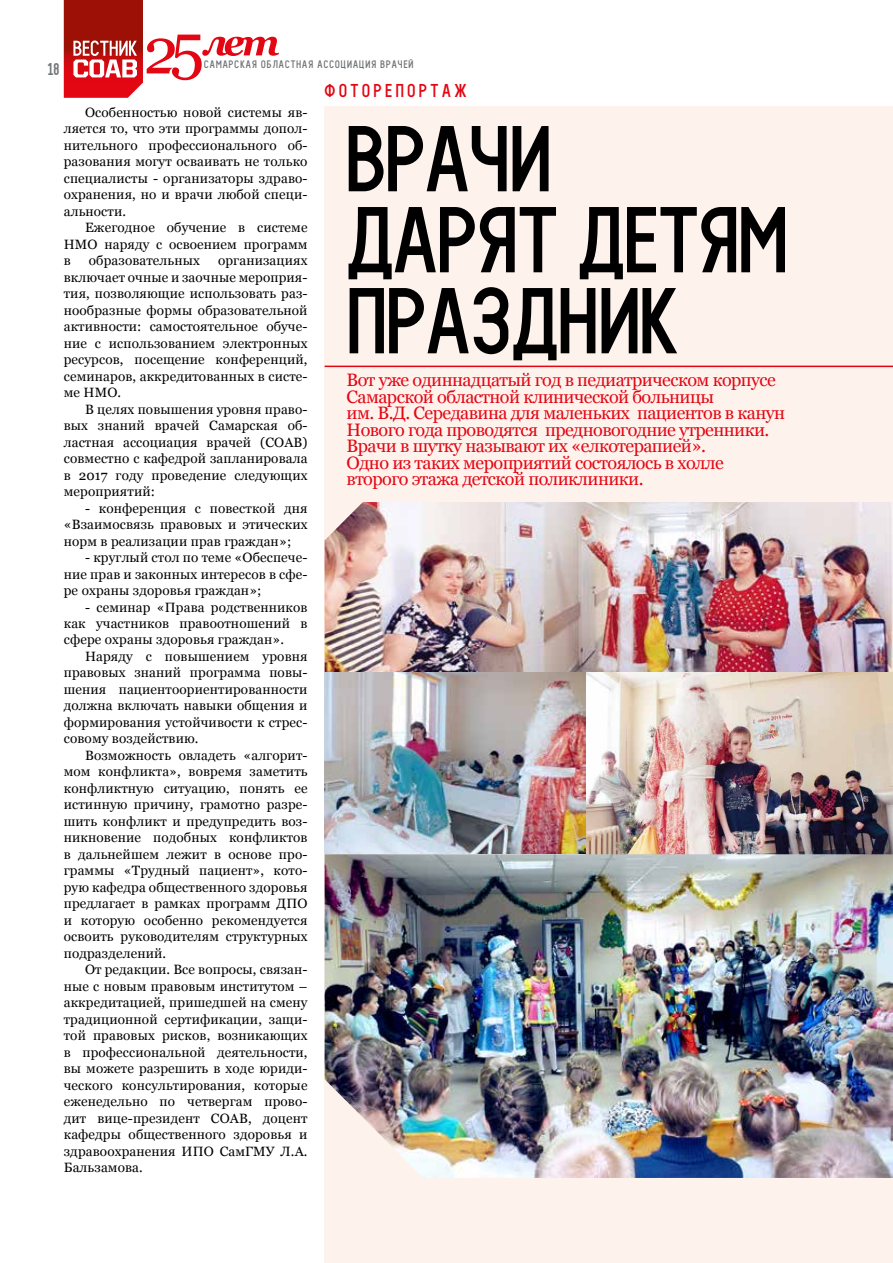
<style>
.page{position:relative;width:893px;height:1263px;background:#fff}
.page>*{position:absolute;margin:0;border:0;box-sizing:border-box;transform-origin:0 0}
.t1{font:90px/81px "Probel C";color:#000}
.t2{font:18px/16.5px "Georgia";letter-spacing:-.03em;color:#e30613}
.t3{font:18px "Probel C";letter-spacing:.2em;color:#e30613}
.t4{font:16.5px "Probel C";color:#707578}
.t5{font:13.5px/16.5px "Georgia";letter-spacing:.01em;color:#000;text-align:justify}
.t6{font:10.5px "Probel C";letter-spacing:.1em;color:#707578}
</style>
<div class="page">
<div style="left:325px;top:106px;width:568px;height:1157px;background:#fef2ed"></div>
<img style="left:325px;top:502px;width:568px;height:676px">
<hr style="left:325px;top:366px;width:568px;height:1px;background:#e30613">
<svg style="left:64px;top:0;width:215px;height:98px"></svg>
<p class="t4" style="left:48px;top:60px;width:13px">18</p>
<p class="t6" style="left:204px;top:58px;width:211px">САМАРСКАЯ ОБЛАСТНАЯ АССОЦИАЦИЯ ВРАЧЕЙ</p>
<p class="t5" style="left:64px;top:104px;width:245px;text-indent:21px">Особенностью новой системы яв&shy;ляется то, что эти программы допол&shy;нительного профессионального об&shy;разования могут осваивать не только специалисты - организаторы здраво&shy;охранения, но и врачи любой специ&shy;альности.</p>
<p class="t5" style="left:64px;top:219px;width:245px;text-indent:21px">Ежегодное обучение в системе НМО наряду с освоением программ в</p>
<p class="t5" style="left:89px;top:252px;width:113px">образовательных</p>
<p class="t5" style="left:64px;top:252px;width:245px;text-indent:154px">организациях включает очные и заочные мероприя&shy;тия, позволяющие использовать раз&shy;нообразные формы образовательной активности: самостоятельное обуче&shy;ние с использованием электронных ресурсов, посещение конференций, семинаров, аккредитованных в систе&shy;ме НМО.</p>
<p class="t5" style="left:64px;top:401px;width:245px;text-indent:21px">В целях повышения уровня право&shy;вых знаний врачей Самарская об&shy;ластная ассоциация врачей (СОАВ) совместно с кафедрой запланировала в 2017 году проведение следующих мероприятий:</p>
<p class="t5" style="left:64px;top:500px;width:245px;text-indent:21px">- конференция с повесткой дня «Взаимосвязь правовых и этических норм в реализации прав граждан»;</p>
<p class="t5" style="left:64px;top:549px;width:245px;text-indent:21px">- круглый стол по теме «Обеспече&shy;ние прав и законных интересов в сфе&shy;ре охраны здоровья граждан»;</p>
<p class="t5" style="left:64px;top:599px;width:245px;text-indent:21px">- семинар «Права родственников как участников правоотношений в сфере охраны здоровья граждан».</p>
<p class="t5" style="left:64px;top:648px;width:245px;text-indent:21px">Наряду с повышением уровня правовых знаний программа повы&shy;шения пациентоориентированности должна включать навыки общения и формирования устойчивости к стрес&shy;совому воздействию.</p>
<p class="t5" style="left:64px;top:747px;width:245px;text-indent:21px">Возможность овладеть «алгорит&shy;мом конфликта», вовремя заметить конфликтную ситуацию, понять ее истинную причину, грамотно разре&shy;шить конфликт и предупредить воз&shy;никновение подобных конфликтов в дальнейшем лежит в основе про&shy;граммы «Трудный пациент», кото&shy;рую кафедра общественного здоровья предлагает в рамках программ ДПО и которую особенно рекомендуется освоить руководителям структурных подразделений.</p>
<p class="t5" style="left:64px;top:962px;width:245px;text-indent:21px">От редакции. Все вопросы, связан&shy;ные с новым правовым институтом – аккредитацией, пришедшей на смену традиционной сертификации, защи&shy;той правовых рисков, возникающих в профессиональной деятельности, вы можете разрешить в ходе юриди&shy;ческого консультирования, которые еженедельно по четвергам прово&shy;дит вице-президент СОАВ, доцент кафедры общественного здоровья и здравоохранения ИПО СамГМУ Л.А.<br>Бальзамова.</p>
<h2 class="t3" style="left:325px;top:80px;width:144px">ФОТОРЕПОРТАЖ</h2>
<h1 class="t1" style="left:347px;top:119px;width:443px">ВРАЧИ<br>ДАРЯТ ДЕТЯМ<br>ПРАЗДНИК</h1>
<p class="t2" style="left:347px;top:372px;width:440px">Вот уже одиннадцатый год в педиатрическом корпусе Самарской областной клинической больницы<br>им. В.Д. Середавина для маленьких пациентов в канун Нового года проводятся предновогодние утренники.<br>Врачи в шутку называют их «елкотерапией».<br>Одно из таких мероприятий состоялось в холле второго этажа детской поликлиники.</p>
</div>
